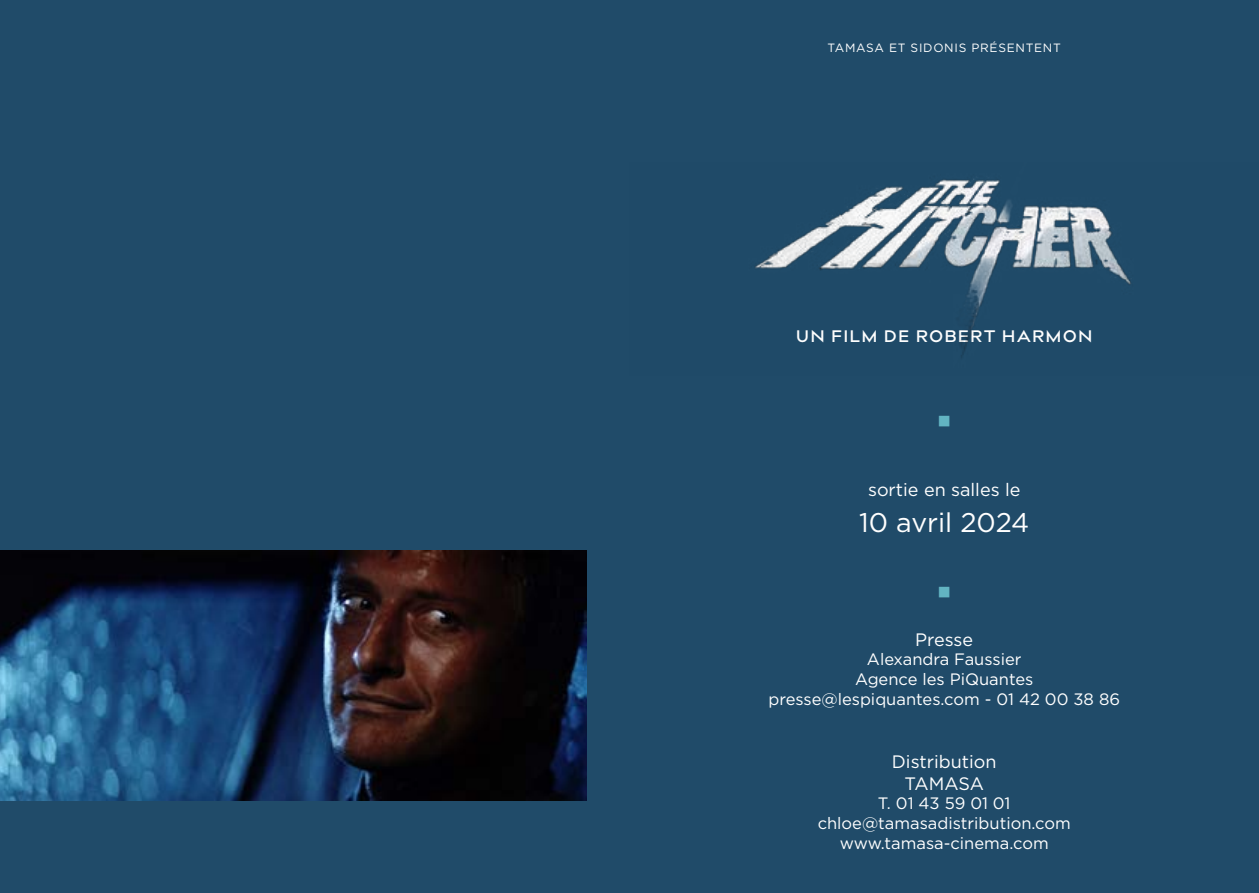
<style>
.page{position:relative;width:1259px;height:893px;background:#204b69}
.page>*{position:absolute;margin:0;border:0;box-sizing:border-box;transform-origin:0 0}
.t1{font:27px "Gotham";color:#fff}
.t2{font:18px/21.6px "Gotham";color:#fff;text-align:center}
.t3{font:16.5px/19.8px "Gotham";color:#fff;text-align:center}
.t4{font:600 16.5px "billcorpmed";letter-spacing:.11em;color:#fff}
.t5{font:12px "Gotham";letter-spacing:.06em;color:#fff}
</style>
<div class="page">
<img style="left:755px;top:179px;width:376px;height:179px">
<img style="left:0;top:551px;width:587px;height:250px">
<p class="t5" style="left:827px;top:40px;width:235px">TAMASA ET SIDONIS PRÉSENTENT</p>
<p class="t4" style="left:796px;top:324px;width:297px">UN FILM DE ROBERT HARMON</p>
<p class="t2" style="left:868px;top:478px;width:154px">sortie en salles le</p>
<h1 class="t1" style="left:859px;top:505px;width:172px">10 avril 2024</h1>
<p class="t2" style="left:915px;top:628px;width:59px">Presse</p>
<p class="t3" style="left:768px;top:649px;width:353px">Alexandra Faussier<br>Agence les PiQuantes presse@lespiquantes.com - 01 42 00 38 86</p>
<p class="t2" style="left:892px;top:750px;width:106px">Distribution<br>TAMASA</p>
<p class="t3" style="left:817px;top:793px;width:254px">T. 01 43 59 01 01 chloe@tamasadistribution.com www.tamasa-cinema.com</p>
</div>
